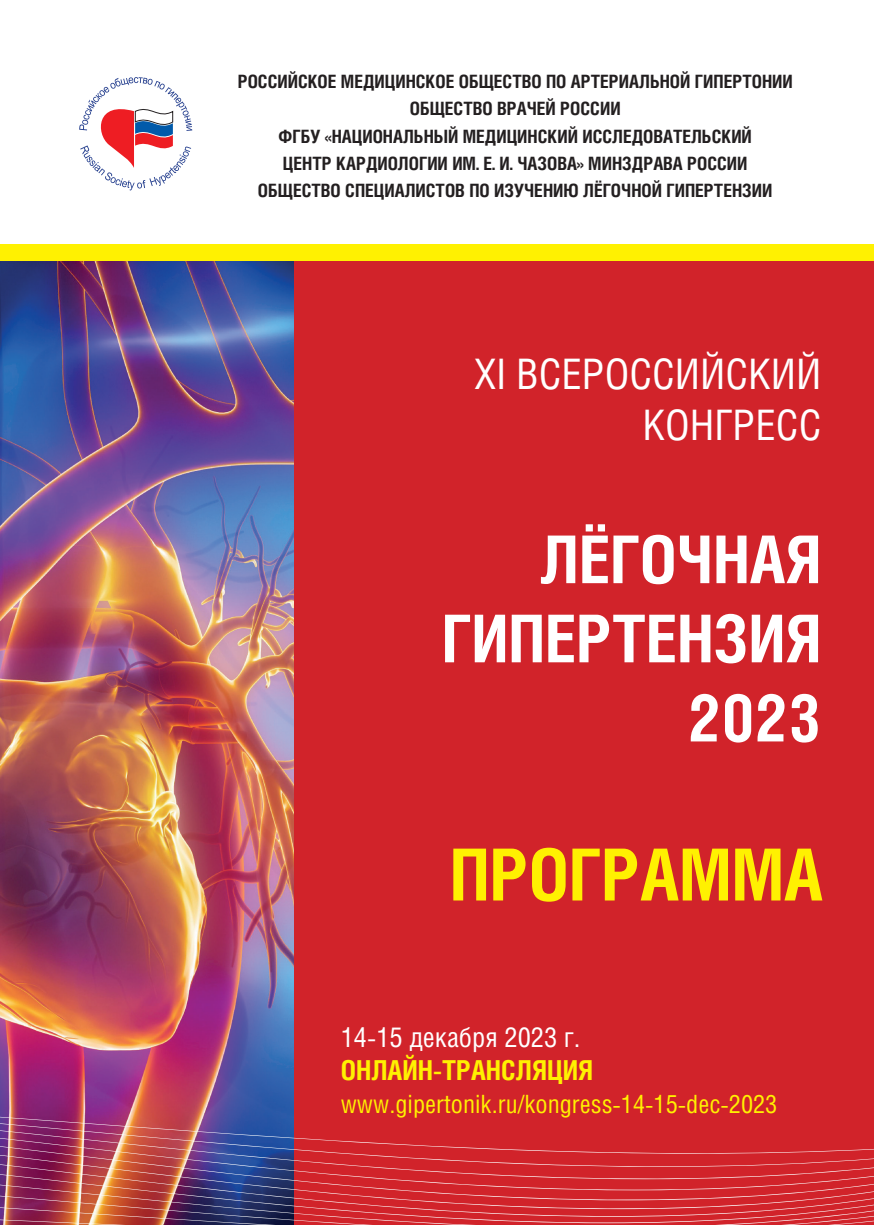
<style>
.page{position:relative;width:874px;height:1225px;background:#fff}
.page>*{position:absolute;margin:0;border:0;box-sizing:border-box;transform-origin:0 0}
.t1{font:700 71.8px "Helios Cond";color:#fff101}
.t2{font:700 66px/79.2px "Helios Cond";color:#fff;text-align:right}
.t3{font:42.2px/50.6px "Helios Cond";color:#fff;text-align:right}
.t4{font:27.4px "Helios Cond";color:#fff}
.t5{font:700 27.4px "Helios Cond";color:#fff101}
.t6{font:25.2px "Helios Cond";color:#fff101}
.t7{font:700 18.4px/27.2px "Helios Cond";color:#231f20;text-align:center}
</style>
<div class="page">
<div style="left:225px;top:253px;width:648px;height:972px;background:#d1232a"></div>
<img style="left:0;top:261px;width:293px;height:855px">
<div style="left:0;top:245px;width:873px;height:16px;background:#fff101"></div>
<svg style="left:79px;top:77px;width:113px;height:113px"></svg>
<svg style="left:0;top:1220px;width:873px;height:5px"></svg>
<svg style="left:0;top:1116px;width:294px;height:13px;background:#894b7c"></svg>
<svg style="left:0;top:1129px;width:294px;height:8px;background:#8a507c"></svg>
<svg style="left:0;top:1190px;width:873px;height:30px"></svg>
<img style="left:0;top:1137px;width:873px;height:53px">
<p class="t7" style="left:237px;top:68px;width:556px">РОССИЙСКОЕ МЕДИЦИНСКОЕ ОБЩЕСТВО ПО АРТЕРИАЛЬНОЙ ГИПЕРТОНИИ ОБЩЕСТВО ВРАЧЕЙ РОССИИ<br>ФГБУ «НАЦИОНАЛЬНЫЙ МЕДИЦИНСКИЙ ИССЛЕДОВАТЕЛЬСКИЙ<br>ЦЕНТР КАРДИОЛОГИИ ИМ. Е. И. ЧАЗОВА» МИНЗДРАВА РОССИИ<br>ОБЩЕСТВО СПЕЦИАЛИСТОВ ПО ИЗУЧЕНИЮ ЛЁГОЧНОЙ ГИПЕРТЕНЗИИ</p>
<h3 class="t3" style="left:474px;top:348px;width:348px">ХI ВСЕРОССИЙСКИЙ<br>КОНГРЕСС</h3>
<h2 class="t2" style="left:441px;top:518px;width:381px">ЛЁГОЧНАЯ<br>ГИПЕРТЕНЗИЯ<br>2023</h2>
<h1 class="t1" style="left:449px;top:832px;width:374px">ПРОГРАММА</h1>
<h3 class="t4" style="left:340px;top:1020px;width:241px">14-15 декабря 2023 г.</h3>
<h3 class="t5" style="left:340px;top:1053px;width:254px">ОНЛАЙН-ТРАНСЛЯЦИЯ</h3>
<h3 class="t6" style="left:340px;top:1088px;width:438px">www.gipertonik.ru/kongress-14-15-dec-2023</h3>
</div>
